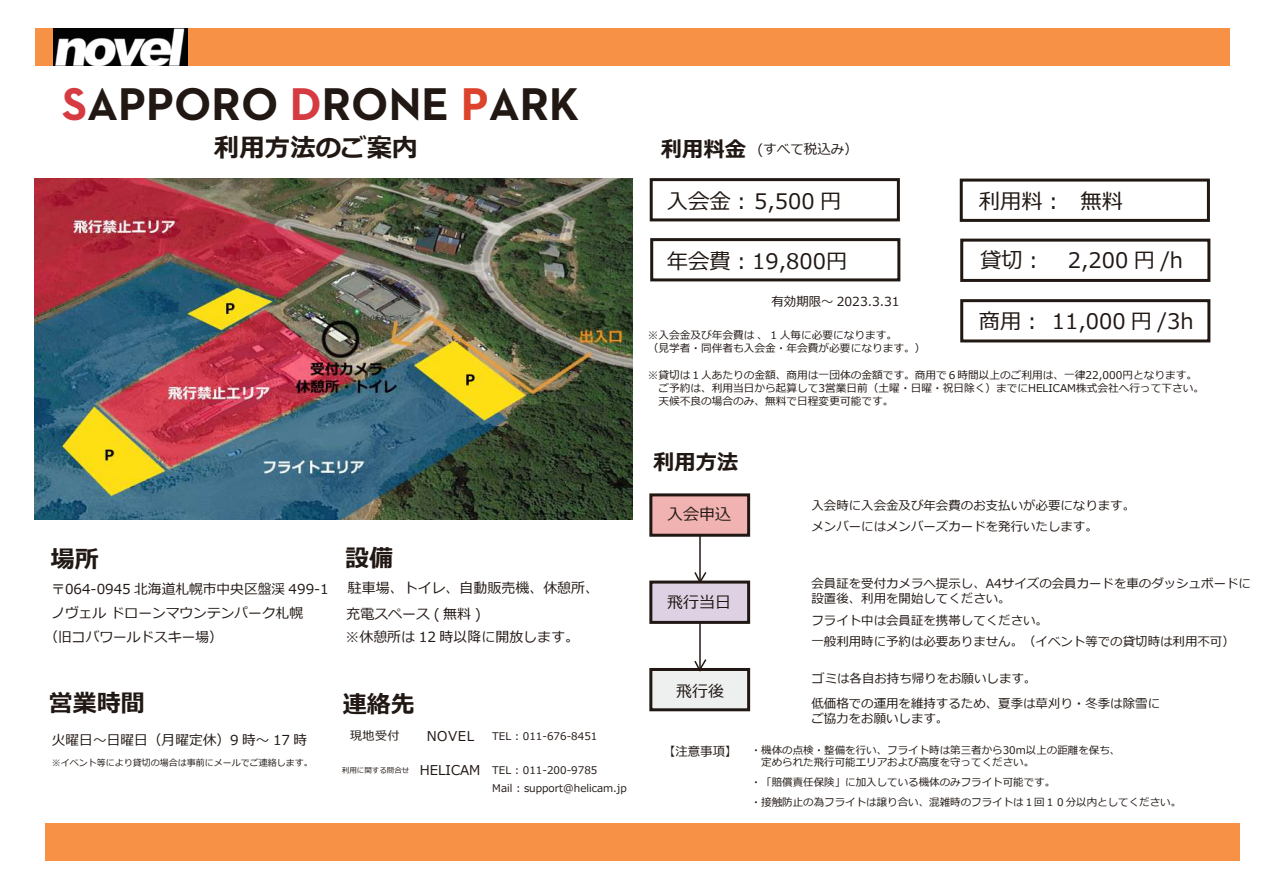
<style>
.page{position:relative;width:1263px;height:893px;background:#fff}
.page>*{position:absolute;margin:0;border:0;box-sizing:border-box;transform-origin:0 0}
.t1{font:700 46.65px "Dji";color:#211814}
.t2{font:700 25.5px "Meiryo";color:#211814}
.t3{font:700 24px "Meiryo";color:#211814}
.t4{font:21.3px "Meiryo";color:#211814}
.t5{font:700 21.3px "Meiryo";color:#211814}
.t6{font:16.05px "Meiryo";color:#211814}
.t7{font:13.95px/26px "Meiryo";color:#211814}
.t8{font:13.65px "Meiryo";color:#211814}
.t9{font:13.5px "Meiryo";color:#211814}
.t10{font:12.45px/21.8px "Meiryo";color:#211814}
.t11{font:12px "Meiryo";color:#211814}
.t12{font:10.65px/12.8px "Meiryo";color:#211814}
.t13{font:10.5px/12.6px "Meiryo";color:#211814}
.t14{font:9px "Meiryo";color:#211814}
.t15{font:7.5px "Meiryo";color:#211814}
.s1{color:#d53b40}
.s2{color:#dc422c}
.s3{font-size:13.5px}
</style>
<div class="page">
<div style="left:960px;top:239px;width:250px;height:43px;border:3px solid #211814"></div>
<div style="left:960px;top:299px;width:250px;height:43px;border:3px solid #211814"></div>
<div style="left:960px;top:179px;width:250px;height:43px;border:3px solid #211814"></div>
<div style="left:649px;top:668px;width:101px;height:43px;background:#eef0f0;border:3px solid #211814"></div>
<div style="left:649px;top:581px;width:101px;height:43px;background:#dfd1e4;border:3px solid #211814"></div>
<div style="left:649px;top:493px;width:101px;height:44px;background:#f0b3b2;border:3px solid #211814"></div>
<hr style="left:699px;top:535px;width:2px;height:47px;background:#211814">
<svg style="left:693px;top:570px;width:15px;height:14px"></svg>
<hr style="left:699px;top:622px;width:2px;height:49px;background:#211814">
<svg style="left:693px;top:657px;width:15px;height:15px"></svg>
<div style="left:35px;top:28px;width:1194px;height:37px;background:#f69145"></div>
<div style="left:45px;top:824px;width:1194px;height:37px;background:#f69145"></div>
<img style="left:54px;top:28px;width:134px;height:37px">
<div style="left:650px;top:238px;width:250px;height:43px;border:3px solid #211814"></div>
<div style="left:650px;top:178px;width:250px;height:43px;border:3px solid #211814"></div>
<img style="left:35px;top:178px;width:597px;height:341px">
<h1 class="t1" style="left:62px;top:81px;width:519px"><span class="s1">S</span>APPORO <span class="s1">D</span>RONE <span class="s2">P</span>ARK</h1>
<h2 class="t2" style="left:214px;top:130px;width:205px">利用方法のご案内</h2>
<h3 class="t3" style="left:51px;top:542px;width:49px">場所</h3>
<p class="t8" style="left:51px;top:579px;width:279px">〒064-0945 北海道札幌市中央区盤渓 499-1</p>
<p class="t8" style="left:51px;top:603px;width:253px">ノヴェル ドローンマウンテンパーク札幌</p>
<p class="t8" style="left:44px;top:627px;width:180px">（旧コバワールドスキー場）</p>
<h3 class="t3" style="left:345px;top:542px;width:49px">設備</h3>
<p class="t7" style="left:346px;top:575px;width:254px">駐車場、トイレ、自動販売機、休憩所、充電スペース ( 無料 )</p>
<p class="t7" style="left:345px;top:625px;width:235px">※休憩所は 12 時以降に開放します。</p>
<h3 class="t3" style="left:49px;top:687px;width:97px">営業時間</h3>
<h3 class="t3" style="left:343px;top:688px;width:73px">連絡先</h3>
<p class="t11" style="left:350px;top:727px;width:51px">現地受付</p>
<p class="t8" style="left:52px;top:730px;width:257px">火曜日～日曜日（月曜定休）9 時～ 17 時</p>
<p class="t9" style="left:427px;top:726px;width:49px">NOVEL</p>
<p class="t13" style="left:492px;top:731px;width:107px">TEL : 011-676-8451</p>
<p class="t14" style="left:52px;top:756px;width:262px">※イベント等により貸切の場合は事前にメールでご連絡します。</p>
<p class="t15" style="left:342px;top:765px;width:140px">利用に関する問合せ 　<span class="s3">HELICAM</span></p>
<p class="t13" style="left:492px;top:764px;width:107px">TEL : 011-200-9785</p>
<p class="t13" style="left:492px;top:782px;width:136px">Mail : support@helicam.jp</p>
<h3 class="t5" style="left:661px;top:134px;width:87px">利用料金</h3>
<h3 class="t4" style="left:667px;top:186px;width:176px">入会金︓ 5,500 円</h3>
<p class="t9" style="left:757px;top:139px;width:102px">(すべて税込み）</p>
<h3 class="t4" style="left:667px;top:247px;width:182px">年会費︓19,800円</h3>
<p class="t10" style="left:771px;top:292px;width:130px">有効期限～ 2023.3.31</p>
<p class="t12" style="left:648px;top:329px;width:279px">※入会金及び年会費は、 1 人毎に必要になります。<br>（見学者・同伴者も入会金・年会費が必要になります。）</p>
<h3 class="t4" style="left:979px;top:186px;width:146px">利用料︓ 無料</h3>
<h3 class="t4" style="left:980px;top:245px;width:204px">貸切︓ 2,200 円 /h</h3>
<h3 class="t4" style="left:979px;top:306px;width:216px">商用︓ 11,000 円 /3h</h3>
<p class="t12" style="left:648px;top:370px;width:558px">※貸切は１人あたりの金額、商用は一団体の金額です。商用で６時間以上のご利用は、一律22,000円となります。　ご予約は、利用当日から起算して3営業日前（土曜・日曜・祝日除く）までにHELICAM株式会社へ行って下さい。　天候不良の場合のみ、無料で日程変更可能です。</p>
<h3 class="t5" style="left:653px;top:448px;width:87px">利用方法</h3>
<p class="t6" style="left:667px;top:503px;width:66px">入会申込</p>
<p class="t10" style="left:811px;top:495px;width:325px">入会時に入会金及び年会費のお支払いが必要になります。メンバーにはメンバーズカードを発行いたします。</p>
<p class="t6" style="left:667px;top:591px;width:66px">飛行当日</p>
<p class="t6" style="left:676px;top:679px;width:50px">飛行後</p>
<p class="t10" style="left:663px;top:741px;width:76px">【注意事項】</p>
<p class="t10" style="left:811px;top:576px;width:441px;line-height:15px">会員証を受付カメラへ提示し、A4サイズの会員カードを車のダッシュボードに設置後、利用を開始してください。</p>
<p class="t10" style="left:811px;top:610px;width:425px">フライト中は会員証を携帯してください。<br>一般利用時に予約は必要ありません。（イベント等での貸切時は利用不可）</p>
<p class="t10" style="left:811px;top:666px;width:350px;line-height:25.5px">ゴミは各自お持ち帰りをお願いします。<br>低価格での運用を維持するため、夏季は草刈り・冬季は除雪に</p>
<p class="t10" style="left:811px;top:708px;width:138px">ご協力をお願いします。</p>
<p class="t13" style="left:751px;top:744px;width:371px">・機体の点検・整備を行い、フライト時は第三者から30m以上の距離を保ち、　定められた飛行可能エリアおよび高度を守ってください。</p>
<p class="t13" style="left:751px;top:796px;width:432px">・接触防止の為フライトは譲り合い、混雑時のフライトは１回１０分以内としてください。</p>
<p class="t13" style="left:751px;top:776px;width:306px">・「賠償責任保険」に加入している機体のみフライト可能です。</p>
</div>
